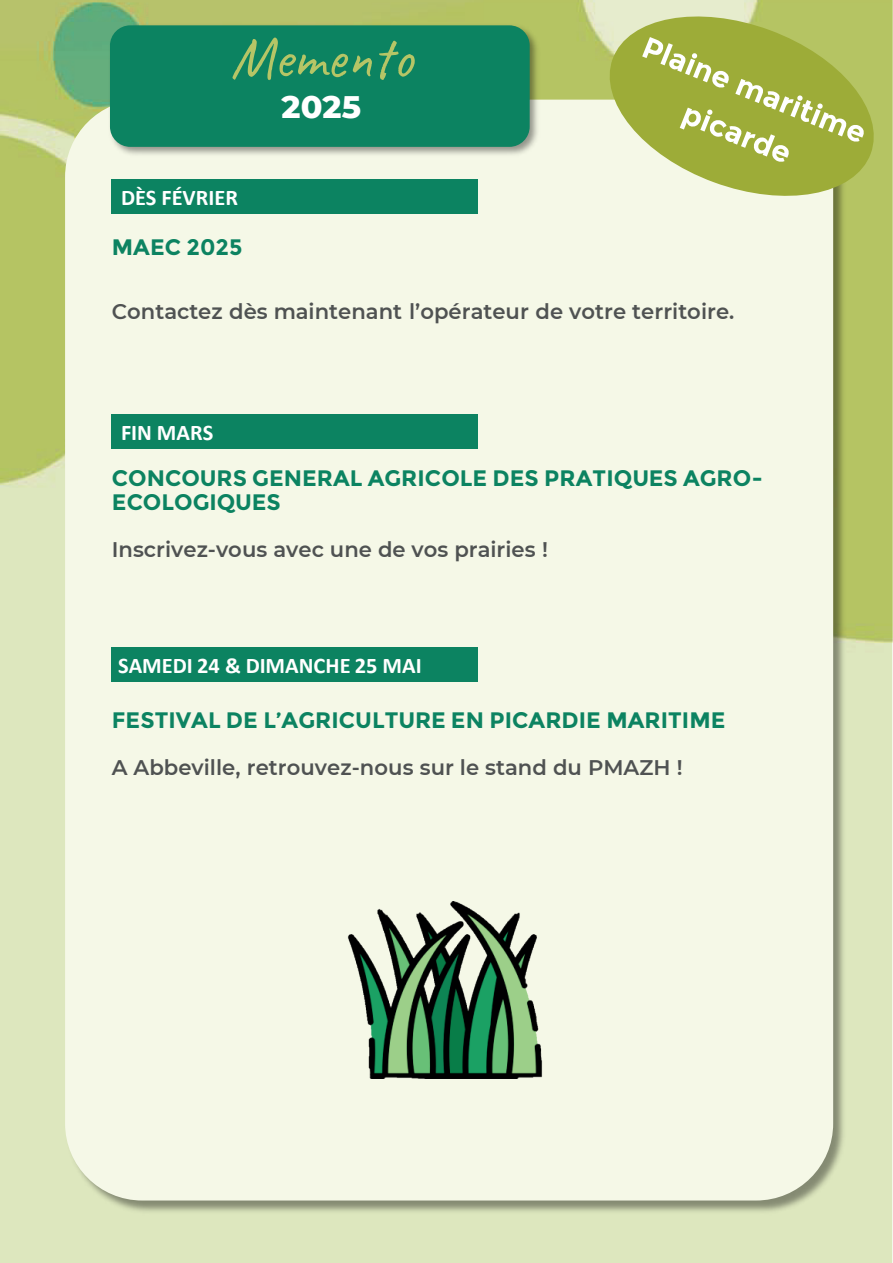
<style>
.page{position:relative;width:893px;height:1263px;background:#fff}
.page>*{position:absolute;margin:0;border:0;box-sizing:border-box;transform-origin:0 0}
.t1{font:59.4px "Caveat Roman";color:#b6c566}
.t2{font:800 31.8px "Montserrat";color:#fff}
.t3{font:700 22.35px/23.4px "Montserrat";color:#0c8361}
.t4{font:700 22.35px "Calibri";color:#fff}
.t5{font:600 21.15px "Montserrat";color:#4f5252}
</style>
<div class="page">
<img style="left:0;top:0;width:893px;height:1263px">
<img style="left:64px;top:98px;width:785px;height:1118px">
<div style="left:65px;top:100px;width:768px;height:1100px;background:#f5f8e7;border-radius:77px"></div>
<img style="left:105px;top:21px;width:437px;height:134px">
<div style="left:110px;top:25px;width:420px;height:122px;background:#0c8361;border-radius:20px"></div>
<div style="left:111px;top:647px;width:367px;height:34px;background:#0c8361"></div>
<div style="left:111px;top:180px;width:367px;height:34px;background:#0c8361"></div>
<div style="left:111px;top:414px;width:367px;height:34px;background:#0c8361"></div>
<img style="left:347px;top:901px;width:196px;height:178px">
<svg style="left:597px;top:4px;width:289px;height:204px"></svg>
<svg style="left:642px;top:37px;width:222px;height:125px;background:#abb854"></svg>
<h1 class="t1" style="left:230px;top:20px;width:183px">Memento</h1>
<h2 class="t2" style="left:282px;top:83px;width:81px">2025</h2>
<p class="t4" style="left:121px;top:182px;width:118px">DÈS FÉVRIER</p>
<p class="t3" style="left:112px;top:236px;width:132px">MAEC 2025</p>
<p class="t5" style="left:112px;top:297px;width:624px">Contactez dès maintenant l’opérateur de votre territoire.</p>
<p class="t4" style="left:121px;top:417px;width:94px">FIN MARS</p>
<p class="t3" style="left:112px;top:467px;width:652px">CONCOURS GENERAL AGRICOLE DES PRATIQUES AGRO-<br>ECOLOGIQUES</p>
<p class="t5" style="left:112px;top:534px;width:438px">Inscrivez-vous avec une de vos prairies !</p>
<p class="t4" style="left:118px;top:650px;width:305px">SAMEDI 24 &amp; DIMANCHE 25 MAI</p>
<p class="t3" style="left:112px;top:709px;width:615px">FESTIVAL DE L’AGRICULTURE EN PICARDIE MARITIME</p>
<p class="t5" style="left:112px;top:753px;width:572px">A Abbeville, retrouvez-nous sur le stand du PMAZH !</p>
</div>
